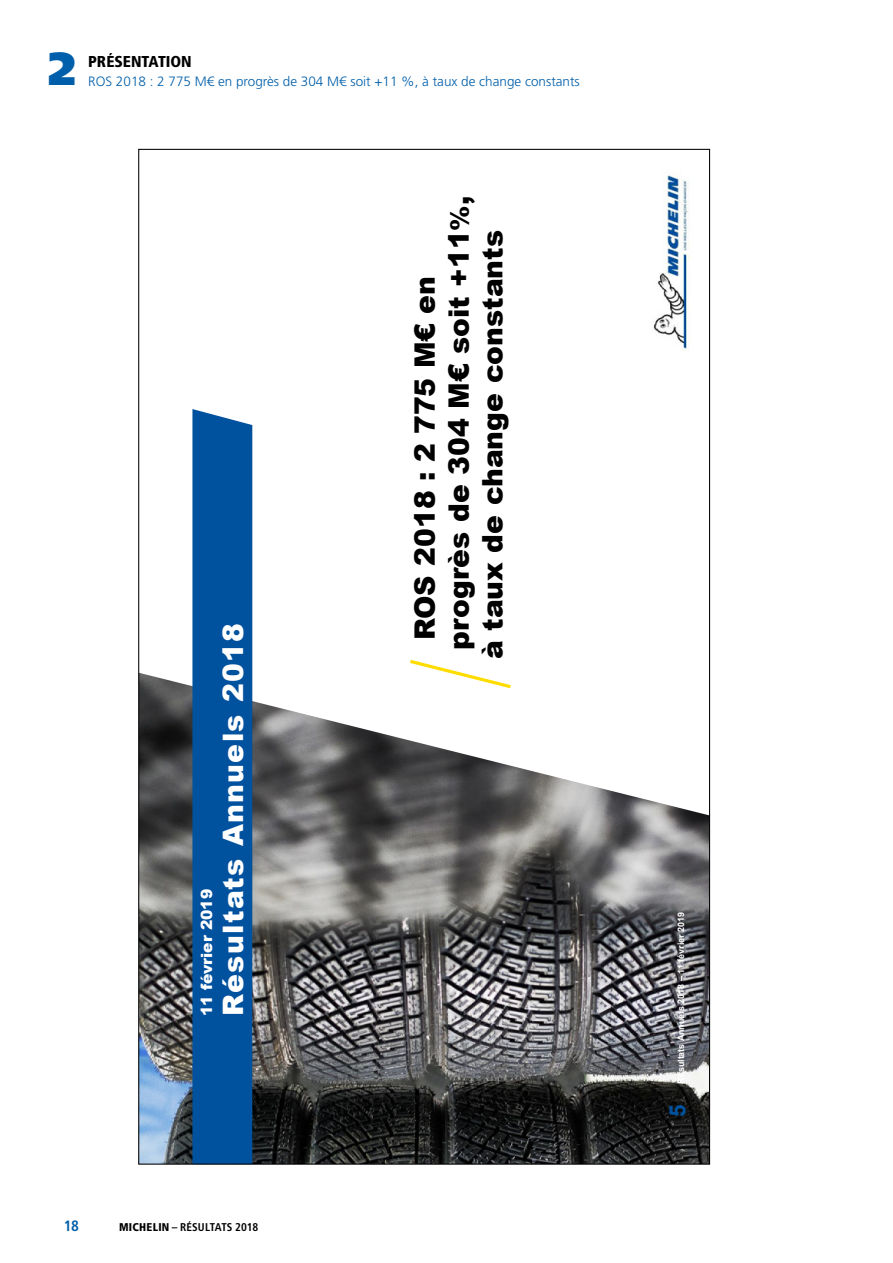
<style>
.page{position:relative;width:893px;height:1263px;background:#fff}
.page>*{position:absolute;margin:0;border:0;box-sizing:border-box;transform-origin:0 0}
.t1{font:900 46.35px "Frutiger LT Std";color:#005faa}
.t2{font:900 28.2px "Arial";color:#000}
.t3{font:900 28.2px "Arial";letter-spacing:.05em;color:#fff}
.t4{font:700 22.65px "Arial";color:#00519e}
.t5{font:900 condensed 15.75px "Frutiger LT Std";color:#000}
.t6{font:900 15.45px "Arial";color:#fff}
.t7{font:700 condensed 15px "Frutiger LT Std";color:#005faa}
.t8{font:300 13.5px "Frutiger LT Std";color:#005faa}
.t9{font:700 condensed 11.25px "Frutiger LT Std";letter-spacing:.005em;color:#000}
.t10{font:700 9px "Arial";color:#fff}
.s1{font-size:25.35px}
.s2{font-weight:900}
</style>
<div class="page">
<img style="left:140px;top:673px;width:568px;height:490px">
<div style="left:192px;top:409px;width:60px;height:754px;background:#00519e"></div>
<svg style="left:407px;top:660px;width:107px;height:30px"></svg>
<svg style="left:653px;top:270px;width:34px;height:79px"></svg>
<svg style="left:667px;top:173px;width:23px;height:97px"></svg>
<h1 class="t1" style="left:48px;top:40px;width:29px">2</h1>
<p class="t5" style="left:88px;top:52px;width:10px">PRÉSEN</p>
<p class="t5" style="left:142px;top:52px;width:34px">TATION</p>
<p class="t8" style="left:88px;top:73px;width:493px">ROS 2018 : 2 775 M€ en progrès de 304 M€ soit +11 %, à taux de change constants</p>
<p class="t6" style="left:195px;top:1016px;width:129px;rotate:-90deg">11 février 2019</p>
<h2 class="t3" style="left:213px;top:1016px;width:395px;rotate:-90deg">Résultats Annuels 2018</h2>
<h2 class="t2" style="left:404px;top:640px;width:366px;rotate:-90deg">ROS 2018 : 2 775 M€ en</h2>
<h2 class="t2" style="left:438px;top:650px;width:455px;rotate:-90deg">progrès de 304 M€ soit +11<span class="s1">%</span>,</h2>
<h2 class="t2" style="left:472px;top:659px;width:430px;rotate:-90deg">à taux de change constants</h2>
<p class="t7" style="left:64px;top:1216px;width:17px">18</p>
<p class="t9" style="left:119px;top:1220px;width:141px"><span class="s2">MICHELIN</span> – RÉSULTATS 2018</p>
<p class="t10" style="left:675px;top:1084px;width:173px;rotate:-90deg">Résultats Annuels 2018 – 11 février 2019</p>
<h3 class="t4" style="left:662px;top:1117px;width:14px;rotate:-90deg">5</h3>
</div>
